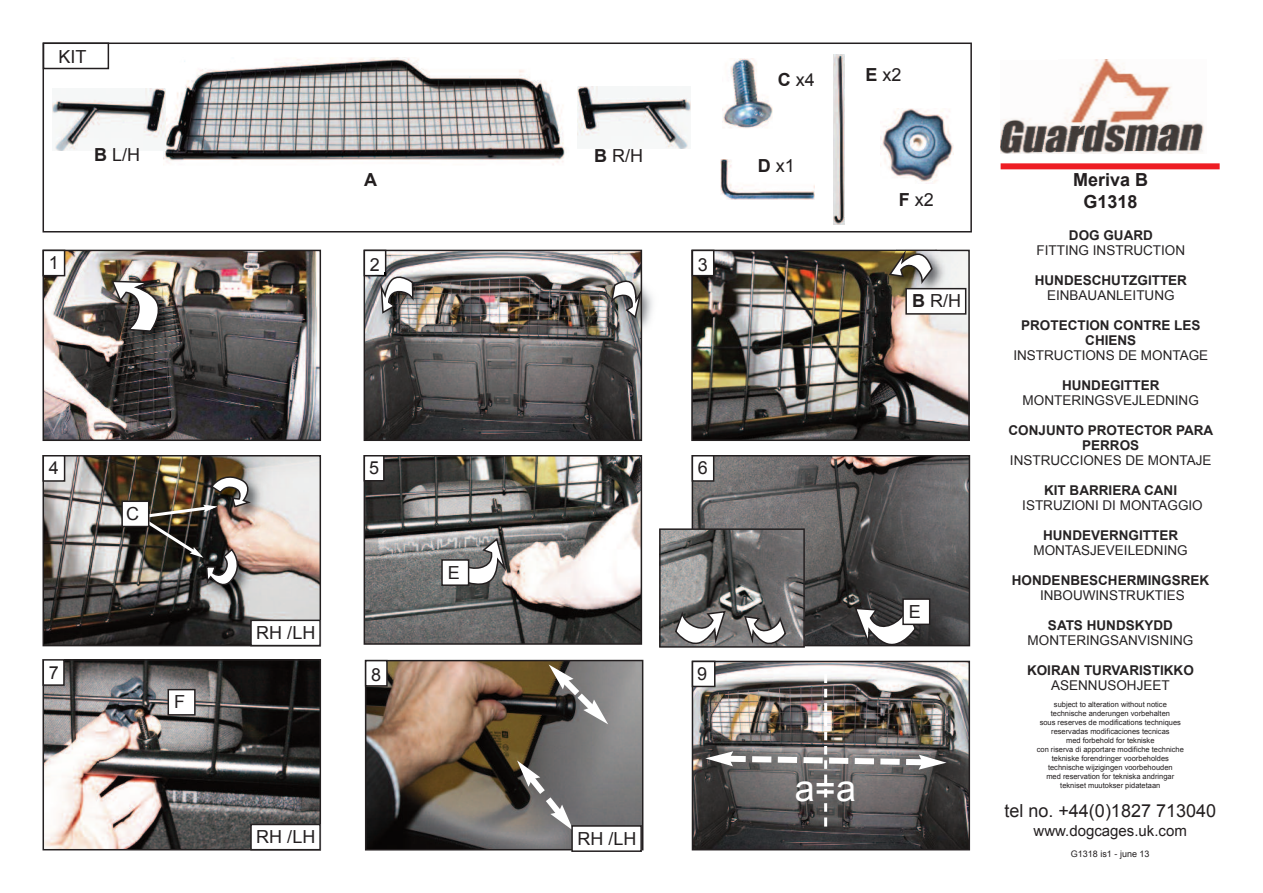
<style>
.page{position:relative;width:1263px;height:893px;background:#fff}
.page>*{position:absolute;margin:0;border:0;box-sizing:border-box;transform-origin:0 0}
.t1{font:36px "Arial";color:#fff}
.t2{font:18px "Arial";color:#231f20}
.t3{font:700 18px/21.6px "Arial";color:#231f20;text-align:center}
.t4{font:15px "Arial";color:#231f20}
.t5{font:13.5px "Arial";color:#262324}
.t6{font:700 13.5px/15px "Arial";color:#262324;text-align:center}
.t7{font:9px "Arial";color:#231f20}
.t8{font:7.5px/9px "Arial";color:#231f20;text-align:center}
.s1{font-weight:700}
</style>
<div class="page">
<img style="left:1001px;top:59px;width:203px;height:94px">
<div style="left:1001px;top:163px;width:219px;height:6px;background:#ee1d23"></div>
<div style="left:43px;top:43px;width:929px;height:189px;border:2px solid #231f20"></div>
<img style="left:46px;top:253px;width:272px;height:185px">
<div style="left:43px;top:250px;width:278px;height:191px;border:2px solid #231f20"></div>
<div style="left:43px;top:250px;width:22px;height:26px;background:#fff"></div>
<div style="left:43px;top:250px;width:22px;height:26px;border:2px solid #231f20"></div>
<img style="left:367px;top:458px;width:272px;height:184px">
<div style="left:364px;top:455px;width:278px;height:190px;border:2px solid #231f20"></div>
<div style="left:364px;top:456px;width:20px;height:25px;background:#fff"></div>
<div style="left:364px;top:455px;width:21px;height:26px;border:2px solid #231f20"></div>
<img style="left:46px;top:458px;width:272px;height:185px">
<div style="left:43px;top:455px;width:278px;height:191px;border:2px solid #231f20"></div>
<div style="left:43px;top:456px;width:22px;height:25px;background:#fff"></div>
<div style="left:43px;top:455px;width:22px;height:27px;border:2px solid #231f20"></div>
<img style="left:368px;top:663px;width:272px;height:184px">
<div style="left:365px;top:660px;width:278px;height:190px;border:2px solid #231f20"></div>
<div style="left:366px;top:661px;width:21px;height:25px;background:#fff"></div>
<div style="left:365px;top:660px;width:23px;height:27px;border:2px solid #231f20"></div>
<img style="left:694px;top:253px;width:273px;height:185px">
<div style="left:691px;top:250px;width:279px;height:191px;border:2px solid #231f20"></div>
<div style="left:692px;top:250px;width:22px;height:26px;background:#fff"></div>
<div style="left:692px;top:250px;width:22px;height:26px;border:2px solid #231f20"></div>
<img style="left:367px;top:253px;width:272px;height:185px">
<div style="left:364px;top:250px;width:278px;height:191px;border:2px solid #231f20"></div>
<div style="left:364px;top:250px;width:22px;height:26px;background:#fff"></div>
<div style="left:364px;top:250px;width:22px;height:26px;border:2px solid #231f20"></div>
<div style="left:43px;top:43px;width:66px;height:26px;border:2px solid #231f20"></div>
<svg style="left:461px;top:539px;width:43px;height:51px"></svg>
<img style="left:367px;top:264px;width:73px;height:72px">
<svg style="left:368px;top:272px;width:46px;height:40px"></svg>
<img style="left:896px;top:249px;width:40px;height:1px">
<img style="left:895px;top:250px;width:44px;height:1px">
<img style="left:877px;top:251px;width:84px;height:64px">
<svg style="left:890px;top:253px;width:43px;height:31px"></svg>
<img style="left:103px;top:267px;width:80px;height:90px">
<svg style="left:112px;top:281px;width:53px;height:51px"></svg>
<img style="left:695px;top:458px;width:272px;height:185px">
<div style="left:692px;top:455px;width:278px;height:191px;border:2px solid #231f20"></div>
<div style="left:692px;top:456px;width:22px;height:25px;background:#fff"></div>
<div style="left:692px;top:455px;width:22px;height:27px;border:2px solid #231f20"></div>
<img style="left:880px;top:109px;width:73px;height:75px">
<img style="left:834px;top:54px;width:10px;height:170px">
<svg style="left:549px;top:664px;width:59px;height:60px;background:#7a7775"></svg>
<svg style="left:517px;top:760px;width:57px;height:71px;background:#7b7978"></svg>
<div style="left:122px;top:501px;width:27px;height:25px;background:#fff"></div>
<div style="left:121px;top:500px;width:28px;height:27px;border:2px solid #231f20"></div>
<div style="left:442px;top:560px;width:27px;height:25px;background:#fff"></div>
<div style="left:441px;top:559px;width:28px;height:27px;border:2px solid #231f20"></div>
<img style="left:197px;top:456px;width:86px;height:82px">
<img style="left:186px;top:534px;width:86px;height:85px">
<img style="left:135px;top:469px;width:120px;height:123px">
<img style="left:164px;top:57px;width:401px;height:108px">
<img style="left:723px;top:59px;width:50px;height:69px">
<svg style="left:729px;top:185px;width:86px;height:15px"></svg>
<img style="left:720px;top:159px;width:94px;height:40px">
<div style="left:906px;top:289px;width:60px;height:25px;background:#fff"></div>
<div style="left:905px;top:288px;width:61px;height:27px;border:2px solid #231f20"></div>
<img style="left:46px;top:662px;width:272px;height:185px">
<div style="left:43px;top:659px;width:278px;height:191px;border:2px solid #231f20"></div>
<div style="left:43px;top:660px;width:21px;height:25px;background:#fff"></div>
<div style="left:43px;top:659px;width:22px;height:27px;border:2px solid #231f20"></div>
<svg style="left:855px;top:605px;width:61px;height:42px"></svg>
<img style="left:53px;top:88px;width:113px;height:62px">
<img style="left:577px;top:87px;width:113px;height:62px">
<img style="left:662px;top:531px;width:140px;height:114px">
<div style="left:659px;top:528px;width:146px;height:120px;border:2px solid #231f20"></div>
<svg style="left:675px;top:611px;width:50px;height:36px"></svg>
<svg style="left:745px;top:617px;width:41px;height:30px"></svg>
<img style="left:642px;top:276px;width:11px;height:66px">
<img style="left:641px;top:275px;width:1px;height:64px">
<img style="left:596px;top:266px;width:45px;height:72px">
<svg style="left:611px;top:276px;width:29px;height:41px"></svg>
<div style="left:251px;top:824px;width:69px;height:26px;background:#fff"></div>
<div style="left:250px;top:824px;width:71px;height:26px;border:2px solid #231f20"></div>
<div style="left:572px;top:826px;width:69px;height:25px;background:#fff"></div>
<div style="left:571px;top:825px;width:71px;height:27px;border:2px solid #231f20"></div>
<div style="left:251px;top:620px;width:69px;height:26px;background:#fff"></div>
<div style="left:250px;top:620px;width:71px;height:26px;border:2px solid #231f20"></div>
<div style="left:168px;top:690px;width:27px;height:25px;background:#fff"></div>
<div style="left:168px;top:689px;width:28px;height:27px;border:2px solid #231f20"></div>
<img style="left:695px;top:664px;width:272px;height:183px">
<div style="left:692px;top:661px;width:278px;height:189px;border:2px solid #231f20"></div>
<div style="left:692px;top:661px;width:23px;height:25px;background:#fff"></div>
<div style="left:692px;top:661px;width:23px;height:26px;border:2px solid #231f20"></div>
<img style="left:705px;top:674px;width:241px;height:152px">
<div style="left:903px;top:599px;width:27px;height:25px;background:#fff"></div>
<div style="left:902px;top:598px;width:28px;height:27px;border:2px solid #231f20"></div>
<h2 class="t2" style="left:59px;top:47px;width:30px">KIT</h2>
<h2 class="t2" style="left:94px;top:145px;width:48px"><span class="s1">B</span> L/H</h2>
<h2 class="t2" style="left:49px;top:253px;width:12px">1</h2>
<h2 class="t3" style="left:364px;top:169px;width:14px">A</h2>
<h2 class="t2" style="left:594px;top:146px;width:50px"><span class="s1">B</span> R/H</h2>
<h2 class="t2" style="left:370px;top:254px;width:12px">2</h2>
<h2 class="t2" style="left:698px;top:254px;width:12px">3</h2>
<h2 class="t2" style="left:49px;top:458px;width:12px">4</h2>
<h2 class="t2" style="left:369px;top:458px;width:12px">5</h2>
<h2 class="t2" style="left:49px;top:662px;width:12px">7</h2>
<h2 class="t2" style="left:126px;top:504px;width:14px">C</h2>
<h2 class="t2" style="left:174px;top:692px;width:12px">F</h2>
<h2 class="t2" style="left:256px;top:623px;width:61px">RH /LH</h2>
<h2 class="t2" style="left:371px;top:664px;width:12px">8</h2>
<h2 class="t2" style="left:448px;top:562px;width:14px">E</h2>
<h2 class="t2" style="left:256px;top:827px;width:61px">RH /LH</h2>
<h2 class="t2" style="left:577px;top:828px;width:61px">RH /LH</h2>
<h2 class="t2" style="left:698px;top:458px;width:12px">6</h2>
<h2 class="t2" style="left:697px;top:664px;width:12px">9</h2>
<h2 class="t2" style="left:778px;top:70px;width:39px"><span class="s1">C</span>x4</h2>
<h2 class="t2" style="left:758px;top:156px;width:39px"><span class="s1">D</span>x1</h2>
<h2 class="t2" style="left:865px;top:65px;width:38px"><span class="s1">E</span>x2</h2>
<h2 class="t2" style="left:899px;top:190px;width:37px"><span class="s1">F</span>x2</h2>
<h2 class="t2" style="left:912px;top:291px;width:50px"><span class="s1">B</span> R/H</h2>
<h2 class="t2" style="left:909px;top:601px;width:14px">E</h2>
<h1 class="t1" style="left:795px;top:768px;width:63px">a=a</h1>
<h2 class="t3" style="left:1073px;top:169px;width:77px">Meriva B<br>G1318</h2>
<h3 class="t6" style="left:1069px;top:227px;width:86px">DOG GUARD</h3>
<h3 class="t5" style="left:1037px;top:242px;width:150px">FITTING INSTRUCTION</h3>
<h3 class="t6" style="left:1035px;top:272px;width:154px">HUNDESCHUTZGITTER</h3>
<h3 class="t5" style="left:1047px;top:287px;width:129px">EINBAUANLEITUNG</h3>
<h3 class="t6" style="left:1021px;top:317px;width:181px">PROTECTION CONTRE LES<br>CHIENS</h3>
<h3 class="t5" style="left:1013px;top:347px;width:196px">INSTRUCTIONS DE MONTAGE</h3>
<h3 class="t6" style="left:1062px;top:377px;width:99px">HUNDEGITTER</h3>
<h3 class="t5" style="left:1022px;top:392px;width:178px">MONTERINGSVEJLEDNING</h3>
<h3 class="t6" style="left:1008px;top:422px;width:206px">CONJUNTO PROTECTOR PARA<br>PERROS</h3>
<h3 class="t5" style="left:1010px;top:452px;width:203px">INSTRUCCIONES DE MONTAJE</h3>
<h3 class="t6" style="left:1044px;top:482px;width:135px">KIT BARRIERA CANI</h3>
<h3 class="t5" style="left:1022px;top:497px;width:182px">ISTRUZIONI DI MONTAGGIO</h3>
<h3 class="t6" style="left:1043px;top:527px;width:137px">HUNDEVERNGITTER</h3>
<h3 class="t5" style="left:1033px;top:542px;width:156px">MONTASJEVEILEDNING</h3>
<h3 class="t6" style="left:1012px;top:572px;width:199px">HONDENBESCHERMINGSREK</h3>
<h3 class="t5" style="left:1040px;top:587px;width:146px">INBOUWINSTRUKTIES</h3>
<h3 class="t6" style="left:1048px;top:617px;width:127px">SATS HUNDSKYDD</h3>
<h3 class="t5" style="left:1027px;top:632px;width:167px">MONTERINGSANVISNING</h3>
<h3 class="t6" style="left:1027px;top:662px;width:168px">KOIRAN TURVARISTIKKO</h3>
<h3 class="t5" style="left:1051px;top:677px;width:120px">ASENNUSOHJEET</h3>
<p class="t8" style="left:1037px;top:700px;width:149px">subject to alteration without notice technische anderungen vorbehalten<br>sous reserves de modifications techniques reservadas modificaciones tecnicas<br>med forbehold for tekniske<br>con riserva di apportare modifiche techniche tekniske forendringer voorbeholdes technische wijzigingen voorbehouden<br>med reservation for tekniska andringar tekniset muutokser pidatetaan</p>
<h2 class="t2" style="left:1004px;top:800px;width:213px">tel no. +44(0)1827 713040</h2>
<h3 class="t4" style="left:1033px;top:823px;width:155px">www.dogcages.uk.com</h3>
<p class="t7" style="left:1071px;top:849px;width:80px">G1318 is1 - june 13</p>
</div>
